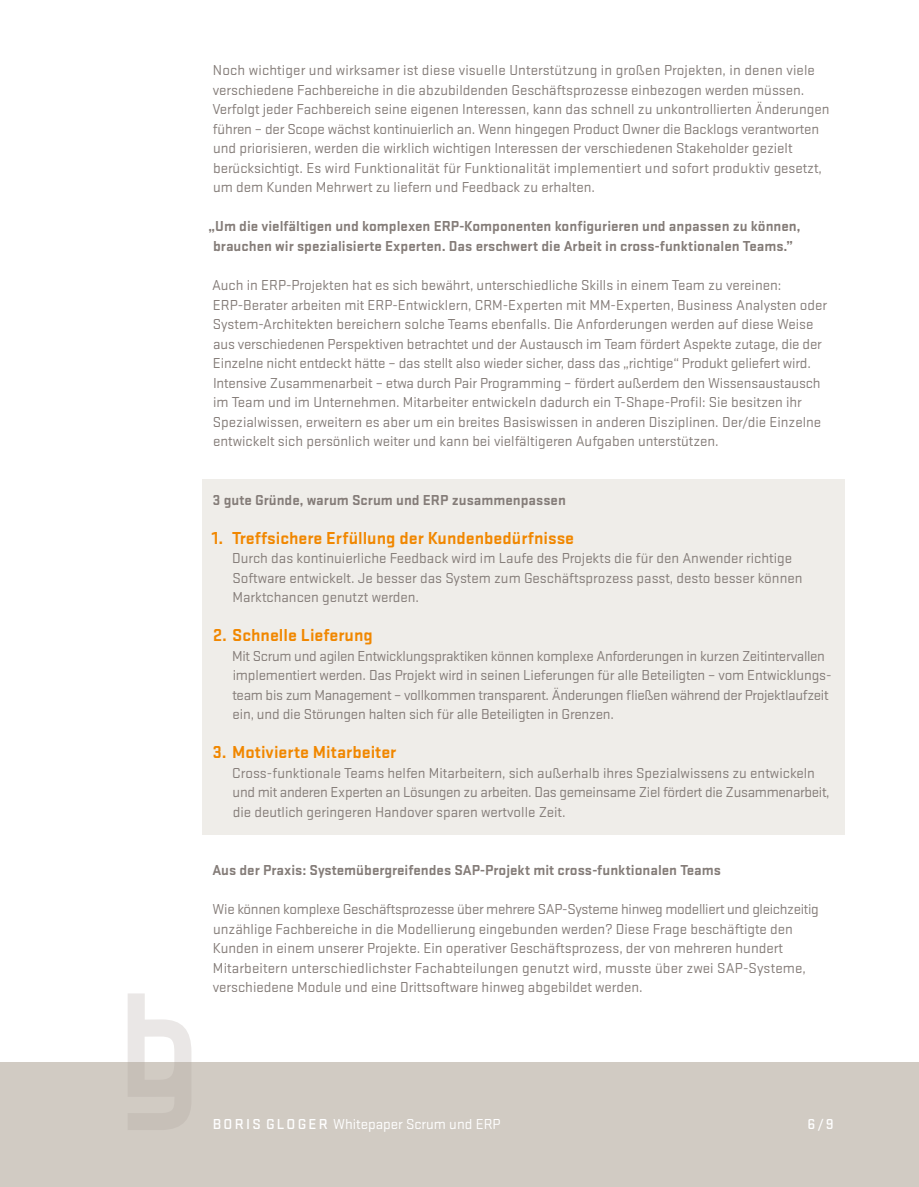
<style>
.page{position:relative;width:919px;height:1187px;background:#fff}
.page>*{position:absolute;margin:0;border:0;box-sizing:border-box;transform-origin:0 0}
.t1{font:700 18px "Stratum 2";color:#f18700}
.t2{font:15px/19.5px "Stratum 2";color:#847c78}
.t3{font:15px/19.5px "Stratum 2";letter-spacing:-.02em;color:#847c78}
.t4{font:700 15px/19.5px "Stratum 2";color:#847c78;text-align:center}
.t5{font:15px "Stratum 2";color:#fff}
.t6{font:500 15px "Stratum 2";color:#fff}
.s1{font-weight:500}
</style>
<div class="page">
<div style="left:0;top:1062px;width:918px;height:124px;background:#d1cbc3"></div>
<div style="left:202px;top:479px;width:642px;height:355px;background:#efede9"></div>
<svg style="left:128px;top:993px;width:63px;height:136px"></svg>
<p class="t2" style="left:212px;top:60px;width:618px">Noch wichtiger und wirksamer ist diese visuelle Unterstützung in großen Projekten, in denen viele verschiedene Fachbereiche in die abzubildenden Geschäftsprozesse einbezogen werden müssen.<br>Verfolgt jeder Fachbereich seine eigenen Interessen, kann das schnell zu unkontrollierten Änderungen führen – der Scope wächst kontinuierlich an. Wenn hingegen Product Owner die Backlogs verantworten und priorisieren, werden die wirklich wichtigen Interessen der verschiedenen Stakeholder gezielt berücksichtigt. Es wird Funktionalität für Funktionalität implementiert und sofort produktiv gesetzt, um dem Kunden Mehrwert zu liefern und Feedback zu erhalten.</p>
<p class="t4" style="left:209px;top:216px;width:593px">„Um die vielfältigen und komplexen ERP-Komponenten konfigurieren und anpassen zu können, brauchen wir spezialisierte Experten. Das erschwert die Arbeit in cross-funktionalen Teams.”</p>
<p class="t2" style="left:212px;top:274px;width:616px">Auch in ERP-Projekten hat es sich bewährt, unterschiedliche Skills in einem Team zu vereinen:<br>ERP-Berater arbeiten mit ERP-Entwicklern, CRM-Experten mit MM-Experten, Business Analysten oder System-Architekten bereichern solche Teams ebenfalls. Die Anforderungen werden auf diese Weise aus verschiedenen Perspektiven betrachtet und der Austausch im Team fördert Aspekte zutage, die der Einzelne nicht entdeckt hätte – das stellt also wieder sicher, dass das „richtige“ Produkt geliefert wird.<br>Intensive Zusammenarbeit – etwa durch Pair Programming – fördert außerdem den Wissensaustausch im Team und im Unternehmen. Mitarbeiter entwickeln dadurch ein T-Shape-Profil: Sie besitzen ihr Spezialwissen, erweitern es aber um ein breites Basiswissen in anderen Disziplinen. Der/die Einzelne entwickelt sich persönlich weiter und kann bei vielfältigeren Aufgaben unterstützen.</p>
<p class="t4" style="left:213px;top:489px;width:354px">3 gute Gründe, warum Scrum und ERP zusammenpassen</p>
<p class="t1" style="left:212px;top:525px;width:364px">1. Treffsichere Erfüllung der Kundenbedürfnisse</p>
<p class="t2" style="left:232px;top:547px;width:571px">Durch das kontinuierliche Feedback wird im Laufe des Projekts die für den Anwender richtige<br>Software entwickelt. Je besser das System zum Geschäftsprozess passt, desto besser können<br>Marktchancen genutzt werden.</p>
<p class="t1" style="left:213px;top:622px;width:161px">2. Schnelle Lieferung</p>
<p class="t3" style="left:232px;top:645px;width:600px">Mit Scrum und agilen Entwicklungspraktiken können komplexe Anforderungen in kurzen Zeitintervallen implementiert werden. Das Projekt wird in seinen Lieferungen für alle Beteiligten – vom Entwicklungs&shy;team bis zum Management – vollkommen transparent. Änderungen fließen während der Projektlaufzeit ein, und die Störungen halten sich für alle Beteiligten in Grenzen.</p>
<p class="t1" style="left:213px;top:739px;width:185px">3. Motivierte Mitarbeiter</p>
<p class="t2" style="left:232px;top:762px;width:598px">Cross-funktionale Teams helfen Mitarbeitern, sich außerhalb ihres Spezialwissens zu entwickeln und mit anderen Experten an Lösungen zu arbeiten. Das gemeinsame Ziel fördert die Zusammenarbeit, die deutlich geringeren Handover sparen wertvolle Zeit.</p>
<p class="t4" style="left:212px;top:859px;width:510px">Aus der Praxis: Systemübergreifendes SAP-Projekt mit cross-funktionalen Teams</p>
<p class="t2" style="left:212px;top:898px;width:607px">Wie können komplexe Geschäftsprozesse über mehrere SAP-Systeme hinweg modelliert und gleichzeitig unzählige Fachbereiche in die Modellierung eingebunden werden? Diese Frage beschäftigte den Kunden in einem unserer Projekte. Ein operativer Geschäftsprozess, der von mehreren hundert Mitarbeitern unterschiedlichster Fachabteilungen genutzt wird, musste über zwei SAP-Systeme, verschiedene Module und eine Drittsoftware hinweg abgebildet werden.</p>
<p class="t5" style="left:213px;top:1114px;width:289px"><span class="s1">BORIS GLOGER</span> Whitepaper Scrum und ERP</p>
<p class="t6" style="left:807px;top:1114px;width:28px">6/9</p>
</div>
